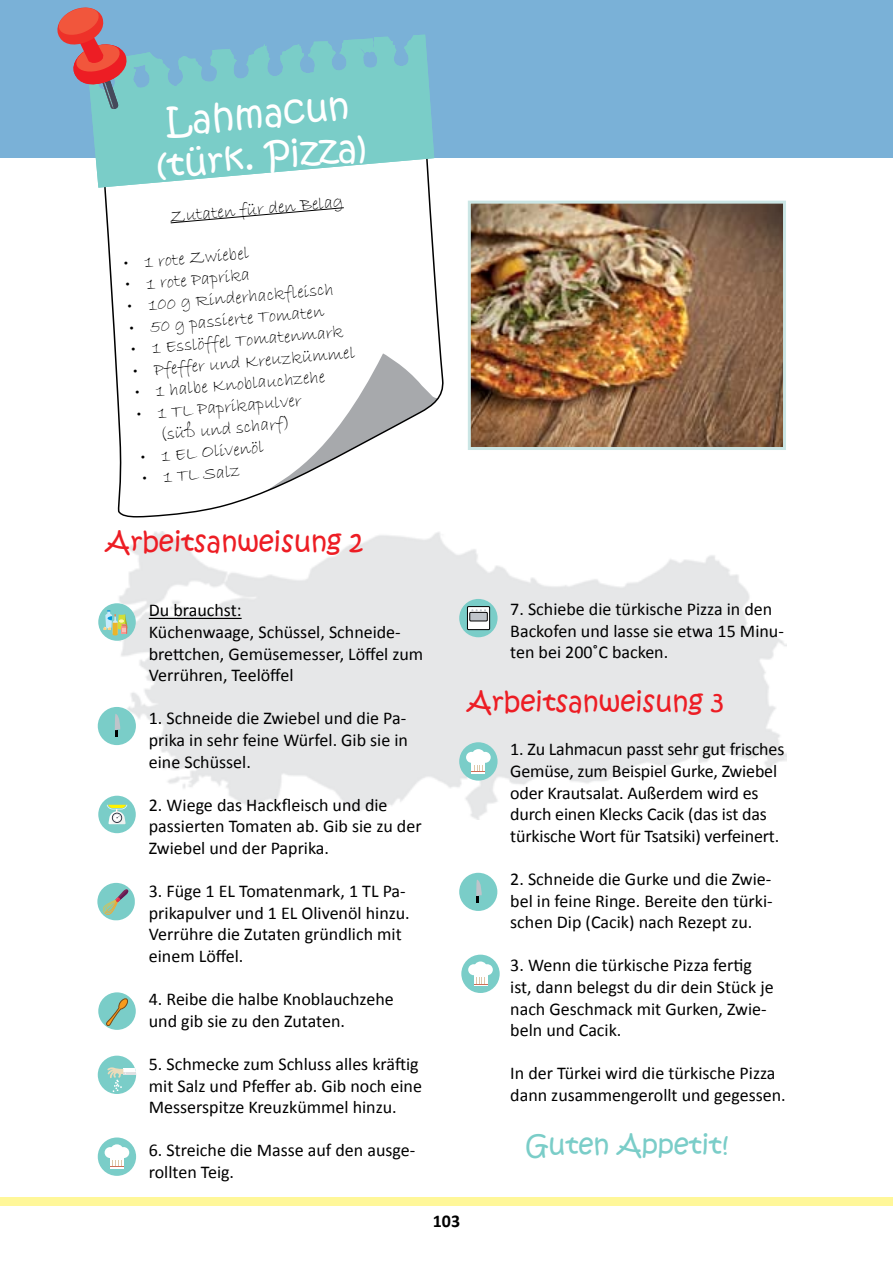
<style>
.page{position:relative;width:893px;height:1263px;background:#fff}
.page>*{position:absolute;margin:0;border:0;box-sizing:border-box;transform-origin:0 0}
.t1{font:36px/43.2px "Kristen ITC";color:#fff;text-align:center}
.t2{font:27px "Kristen ITC";color:#ed1d24}
.t3{font:27px "Kristen ITC";color:#7acdc8}
.t4{font:18px/21.6px "Calibri";color:#000}
.t5{font:18px/21.6px "Bradley Hand ITC";color:#000;text-align:center}
.t6{font:700 18px "Calibri";color:#000}
</style>
<div class="page">
<div style="left:0;top:0;width:893px;height:157px;background:#7ab1d7"></div>
<svg style="left:104px;top:157px;width:340px;height:361px"></svg>
<svg style="left:81px;top:35px;width:353px;height:153px;fill:#7acdc8"></svg>
<svg style="left:339px;top:35px;width:74px;height:31px"></svg>
<svg style="left:57px;top:8px;width:73px;height:101px"></svg>
<img style="left:472px;top:205px;width:310px;height:241px">
<div style="left:468px;top:201px;width:318px;height:249px;border:3px solid #cbe6e5"></div>
<hr style="left:149px;top:618px;width:93px;height:1px;background:#000">
<div style="left:98px;top:707px;width:38px;height:38px;background:#7acdc8;border-radius:50%"></div>
<svg style="left:115px;top:714px;width:5px;height:22px"></svg>
<div style="left:98px;top:796px;width:38px;height:37px;background:#7acdc8;border-radius:50%"></div>
<svg style="left:107px;top:805px;width:20px;height:19px"></svg>
<div style="left:97px;top:883px;width:38px;height:37px;background:#7acdc8;border-radius:18px"></div>
<svg style="left:102px;top:889px;width:26px;height:26px"></svg>
<div style="left:0;top:1197px;width:893px;height:8px;background:#fff799"></div>
<div style="left:98px;top:603px;width:38px;height:38px;background:#7acdc8;border-radius:50%"></div>
<svg style="left:103px;top:610px;width:24px;height:26px"></svg>
<div style="left:459px;top:599px;width:39px;height:38px;background:#7acdc8;border-radius:50%"></div>
<svg style="left:467px;top:607px;width:23px;height:23px"></svg>
<div style="left:467px;top:606px;width:23px;height:24px;border:1px solid #000"></div>
<div style="left:470px;top:612px;width:17px;height:9px;background:#bfc4ca"></div>
<div style="left:470px;top:612px;width:17px;height:9px;border:1px solid #000"></div>
<svg style="left:471px;top:609px;width:15px;height:2px"></svg>
<svg style="left:170px;top:207px;width:175px;height:17px"></svg>
<div style="left:98px;top:992px;width:38px;height:38px;background:#7acdc8;border-radius:50%"></div>
<svg style="left:106px;top:998px;width:22px;height:28px"></svg>
<div style="left:98px;top:1056px;width:38px;height:38px;background:#7acdc8;border-radius:50%"></div>
<svg style="left:107px;top:1067px;width:29px;height:25px"></svg>
<div style="left:98px;top:1137px;width:38px;height:39px;background:#7acdc8;border-radius:50%"></div>
<div style="left:105px;top:1147px;width:11px;height:11px;background:#fff;border-radius:50%"></div>
<div style="left:118px;top:1147px;width:11px;height:11px;background:#fff;border-radius:50%"></div>
<div style="left:110px;top:1144px;width:14px;height:14px;background:#fff;border-radius:50%"></div>
<div style="left:110px;top:1155px;width:14px;height:14px;background:#fff"></div>
<svg style="left:110px;top:1160px;width:14px;height:7px"></svg>
<div style="left:459px;top:873px;width:38px;height:38px;background:#7acdc8;border-radius:50%"></div>
<svg style="left:476px;top:879px;width:6px;height:23px"></svg>
<div style="left:459px;top:742px;width:39px;height:39px;background:#7acdc8;border-radius:50%"></div>
<div style="left:466px;top:752px;width:11px;height:11px;background:#fff;border-radius:50%"></div>
<div style="left:480px;top:752px;width:11px;height:11px;background:#fff;border-radius:50%"></div>
<div style="left:472px;top:749px;width:13px;height:14px;background:#fff;border-radius:50%"></div>
<div style="left:471px;top:760px;width:14px;height:14px;background:#fff"></div>
<svg style="left:471px;top:765px;width:14px;height:7px"></svg>
<div style="left:461px;top:955px;width:39px;height:38px;background:#7acdc8;border-radius:50%"></div>
<div style="left:468px;top:964px;width:11px;height:11px;background:#fff;border-radius:50%"></div>
<div style="left:482px;top:964px;width:11px;height:11px;background:#fff;border-radius:50%"></div>
<div style="left:474px;top:961px;width:13px;height:14px;background:#fff;border-radius:50%"></div>
<div style="left:474px;top:972px;width:13px;height:14px;background:#fff"></div>
<svg style="left:474px;top:977px;width:13px;height:8px"></svg>
<h1 class="t1" style="left:151px;top:102px;width:213px;rotate:-5deg">Lahmacun (türk. Pizza)</h1>
<p class="t5" style="left:169px;top:206px;width:175px;rotate:-5deg">Zutaten für den Belag</p>
<p class="t5" style="left:123px;top:254px;width:127px;rotate:-5deg">• 1 rote Zwiebel</p>
<p class="t5" style="left:125px;top:275px;width:126px;rotate:-5deg">• 1 rote Paprika</p>
<p class="t5" style="left:126px;top:297px;width:209px;rotate:-5deg">• 100 g Rinderhackfleisch</p>
<p class="t5" style="left:128px;top:318px;width:197px;rotate:-5deg">• 50 g passierte Tomaten</p>
<p class="t5" style="left:130px;top:340px;width:215px;rotate:-5deg">• 1 Esslöffel Tomatenmark</p>
<p class="t5" style="left:132px;top:361px;width:224px;rotate:-5deg">• Pfeffer und Kreuzkümmel</p>
<p class="t5" style="left:134px;top:383px;width:192px;rotate:-5deg">• 1 halbe Knoblauchzehe</p>
<p class="t5" style="left:136px;top:404px;width:167px;rotate:-5deg">• 1 TL Paprikapulver (süß und scharf)</p>
<p class="t5" style="left:140px;top:447px;width:125px;rotate:-5deg">• 1 EL Olivenöl</p>
<p class="t5" style="left:142px;top:469px;width:99px;rotate:-5deg">• 1 TL Salz</p>
<h2 class="t2" style="left:106px;top:524px;width:258px">Arbeitsanweisung 2</h2>
<p class="t4" style="left:149px;top:600px;width:276px">Du brauchst:<br>Küchenwaage, Schüssel, Schneide&shy;brettchen, Gemüsemesser, Löffel zum<br>Verrühren, Teelöffel</p>
<p class="t4" style="left:149px;top:708px;width:261px;text-align:justify">1. Schneide die Zwiebel und die Pa&shy;prika in sehr feine Würfel. Gib sie in eine Schüssel.</p>
<p class="t4" style="left:149px;top:794px;width:274px">2. Wiege das Hackfleisch und die passierten Tomaten ab. Gib sie zu der<br>Zwiebel und der Paprika.</p>
<p class="t4" style="left:149px;top:880px;width:262px">3. Füge 1 EL Tomatenmark, 1 TL Pa&shy;prikapulver und 1 EL Olivenöl hinzu.<br>Verrühre die Zutaten gründlich mit einem Löffel.</p>
<p class="t4" style="left:149px;top:988px;width:246px">4. Reibe die halbe Knoblauchzehe und gib sie zu den Zutaten.</p>
<p class="t4" style="left:149px;top:1053px;width:275px">5. Schmecke zum Schluss alles kräftig mit Salz und Pfeffer ab. Gib noch eine<br>Messerspitze Kreuzkümmel hinzu.</p>
<p class="t4" style="left:149px;top:1140px;width:268px">6. Streiche die Masse auf den ausge&shy;rollten Teig.</p>
<p class="t4" style="left:510px;top:598px;width:275px">7. Schiebe die türkische Pizza in den<br>Backofen und lasse sie etwa 15 Minu&shy;ten bei 200˚C backen.</p>
<h2 class="t2" style="left:468px;top:684px;width:257px">Arbeitsanweisung 3</h2>
<p class="t4" style="left:510px;top:739px;width:276px">1. Zu Lahmacun passt sehr gut frisches Gemüse, zum Beispiel Gurke, Zwiebel oder Krautsalat. Außerdem wird es durch einen Klecks Cacik (das ist das türkische Wort für Tsatsiki) verfeinert.</p>
<p class="t4" style="left:510px;top:868px;width:264px;text-align:justify">2. Schneide die Gurke und die Zwie&shy;bel in feine Ringe. Bereite den türki&shy;schen Dip (Cacik) nach Rezept zu.</p>
<p class="t4" style="left:510px;top:955px;width:265px">3. Wenn die türkische Pizza fertig ist, dann belegst du dir dein Stück je nach Geschmack mit Gurken, Zwie&shy;beln und Cacik.</p>
<p class="t4" style="left:510px;top:1063px;width:277px">In der Türkei wird die türkische Pizza dann zusammengerollt und gegessen.</p>
<h2 class="t3" style="left:526px;top:1127px;width:204px">Guten Appetit!</h2>
<p class="t6" style="left:433px;top:1210px;width:29px">103</p>
</div>
